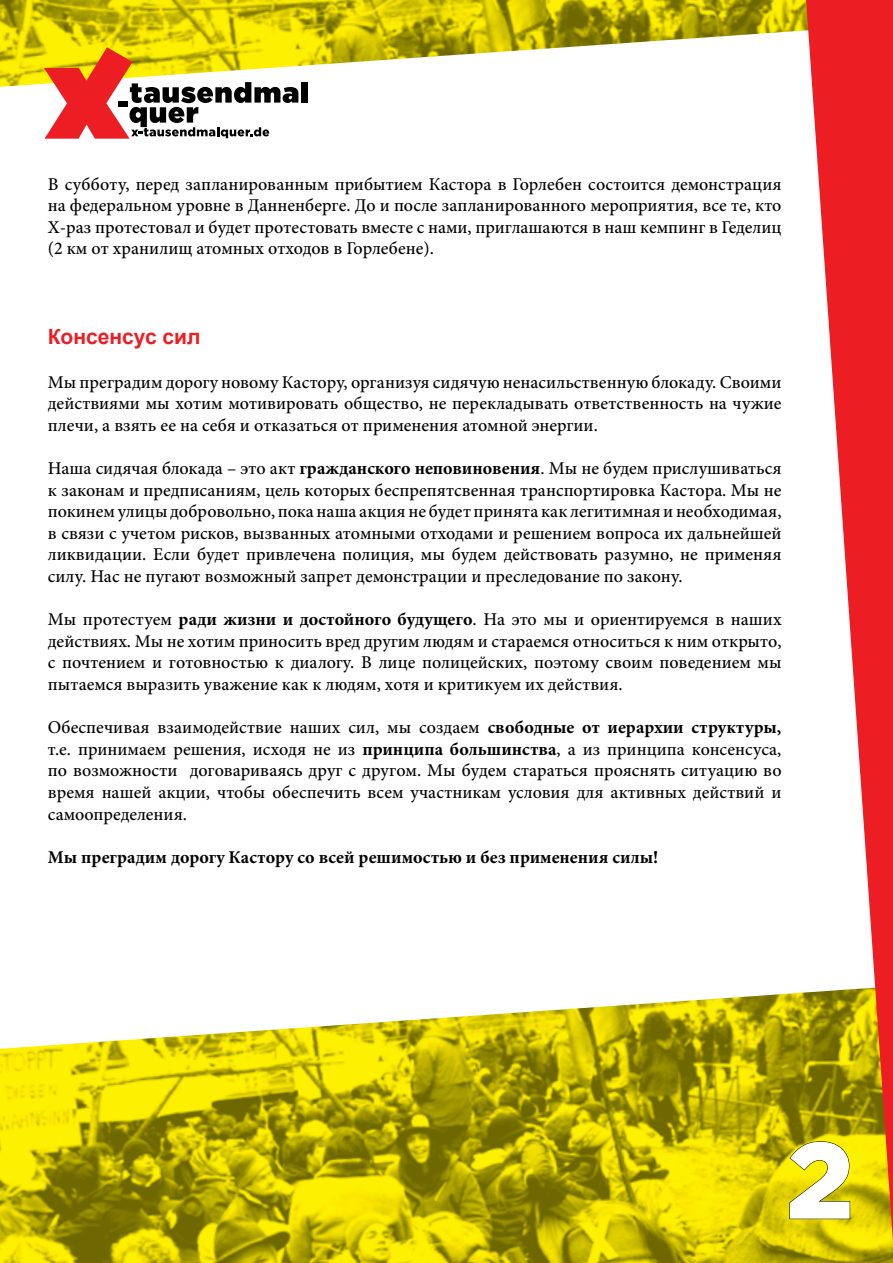
<style>
.page{position:relative;width:893px;height:1263px;background:#fff}
.page>*{position:absolute;margin:0;border:0;box-sizing:border-box;transform-origin:0 0}
.t1{font:900 108px "Gotham HTF";color:#fff}
.t2{font:700 21px "Arial";color:#ed1d24}
.t3{font:500 18px/21.6px "Minion Pro";color:#000;text-align:justify}
.t4{font:700 18px "Minion Pro";color:#000}
.s1{font-weight:700}
</style>
<div class="page">
<img style="left:0;top:0;width:806px;height:96px">
<img style="left:0;top:992px;width:893px;height:271px">
<svg style="left:806px;top:0;width:87px;height:1242px;fill:#ed1d24"></svg>
<svg style="left:789px;top:1141px;width:61px;height:78px;background:#ddcf00"></svg>
<div style="left:301px;top:82px;width:7px;height:21px;background:#000"></div>
<svg style="left:44px;top:47px;width:254px;height:92px"></svg>
<p class="t3" style="left:48px;top:173px;width:735px">В субботу, перед запланированным прибытием Кастора в Горлебен состоится демонстрация на федеральном уровне в Данненберге. До и после запланированного мероприятия, все те, кто Х-раз протестовал и будет протестовать вместе с нами, приглашаются в наш кемпинг в Геделиц (2 км от хранилищ атомных отходов в Горлебене).</p>
<p class="t2" style="left:48px;top:323px;width:154px">Консенсус сил</p>
<p class="t3" style="left:48px;top:371px;width:735px">Мы преградим дорогу новому Кастору, организуя сидячую ненасильственную блокаду. Своими действиями мы хотим мотивировать общество, не перекладывать ответственность на чужие плечи, а взять ее на себя и отказаться от применения атомной энергии.</p>
<p class="t3" style="left:48px;top:457px;width:735px">Наша сидячая блокада – это акт <span class="s1">гражданского неповиновения</span>. Мы не будем прислушиваться к законам и предписаниям, цель которых беспрепятсвенная транспортировка Кастора. Мы не покинем улицы добровольно, пока наша акция не будет принята как легитимная и необходимая, в связи с учетом рисков, вызванных атомными отходами и решением вопроса их дальнейшей ликвидации. Если будет привлечена полиция, мы будем действовать разумно, не применяя силу. Нас не пугают возможный запрет демонстрации и преследование по закону.</p>
<p class="t3" style="left:48px;top:609px;width:735px">Мы протестуем <span class="s1">ради жизни и достойного будущего</span>. На это мы и ориентируемся в наших действиях. Мы не хотим приносить вред другим людям и стараемся относиться к ним открыто, с почтением и готовностью к диалогу. В лице полицейских, поэтому своим поведением мы пытаемся выразить уважение как к людям, хотя и критикуем их действия.</p>
<p class="t3" style="left:48px;top:717px;width:735px">Обеспечивая взаимодействие наших сил, мы создаем <span class="s1">свободные от иерархии структуры, </span>т.е. принимаем решения, исходя не из <span class="s1">принципа большинства</span>, а из принципа консенсуса, по возможности договариваясь друг с другом. Мы будем стараться прояснять ситуацию во время нашей акции, чтобы обеспечить всем участникам условия для активных действий и самоопределения.</p>
<p class="t4" style="left:48px;top:844px;width:612px">Мы преградим дорогу Кастору со всей решимостью и без применения силы!</p>
<h1 class="t1" style="left:786px;top:1118px;width:69px">2</h1>
</div>
